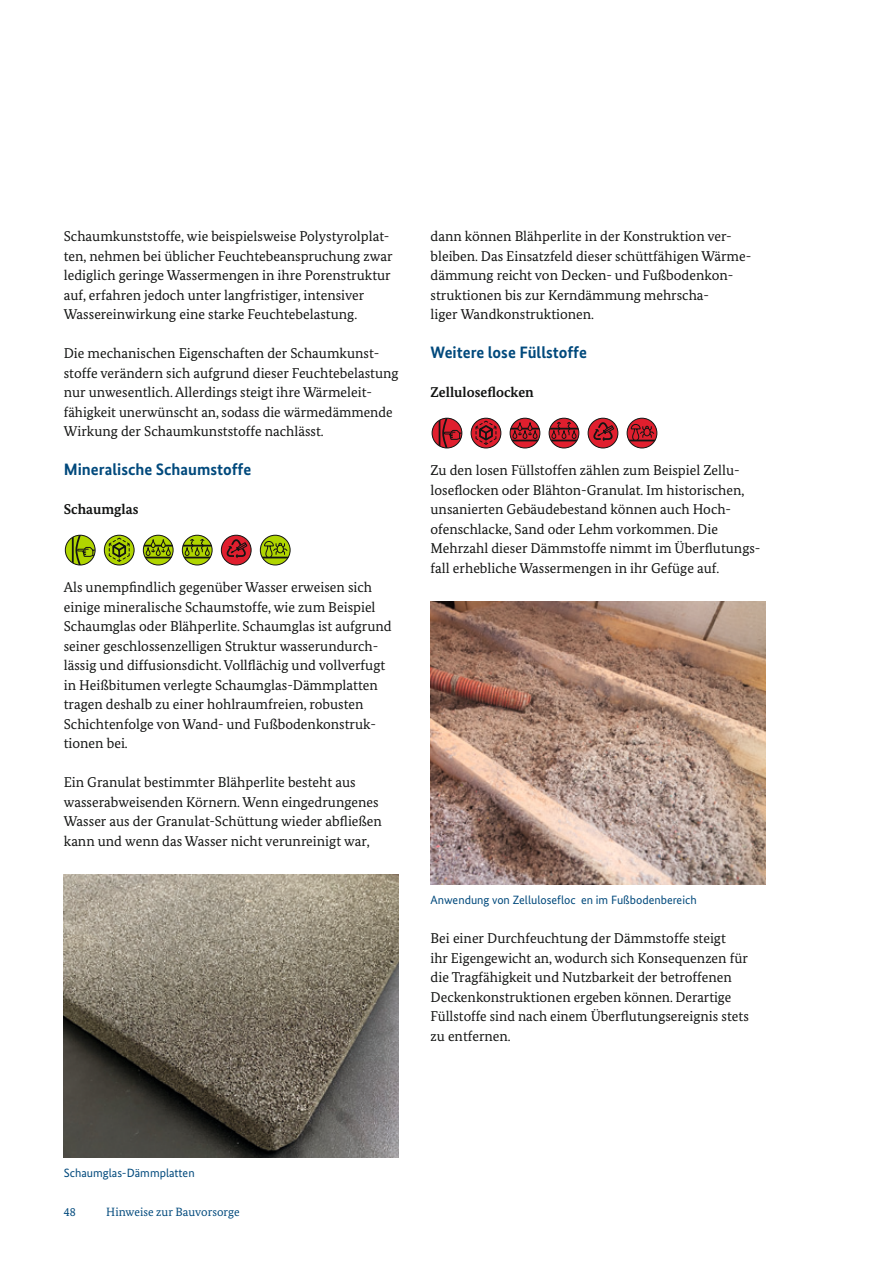
<style>
.page{position:relative;width:893px;height:1263px;background:#fff}
.page>*{position:absolute;margin:0;border:0;box-sizing:border-box;transform-origin:0 0}
.t1{font:700 16.5px "Bundes Sans";color:#00497c}
.t2{font:14.25px/19.5px "Bundes Serif";color:#131413}
.t3{font:700 14.25px "Bundes Serif";color:#131413}
.t4{font:12px "Bundes Sans";color:#00497c}
.t5{font:12px "Bundes Serif";color:#00497c}
</style>
<div class="page">
<svg style="left:65px;top:535px;width:30px;height:30px"></svg>
<svg style="left:71px;top:535px;width:24px;height:30px"></svg>
<div style="left:65px;top:535px;width:31px;height:30px;border:1px solid #131413;border-radius:50%"></div>
<svg style="left:104px;top:535px;width:30px;height:30px"></svg>
<div style="left:104px;top:535px;width:31px;height:30px;border:1px solid #131413;border-radius:50%"></div>
<svg style="left:108px;top:537px;width:22px;height:25px"></svg>
<svg style="left:260px;top:535px;width:30px;height:30px"></svg>
<hr style="left:260px;top:557px;width:30px;height:1px;background:#131413">
<div style="left:260px;top:535px;width:31px;height:30px;border:1px solid #131413;border-radius:50%"></div>
<svg style="left:263px;top:540px;width:25px;height:18px"></svg>
<svg style="left:143px;top:535px;width:30px;height:30px"></svg>
<hr style="left:143px;top:557px;width:30px;height:1px;background:#131413">
<hr style="left:143px;top:545px;width:30px;height:1px;background:#131413">
<div style="left:166px;top:547px;width:5px;height:9px;border:1px solid #131413;border-radius:2px"></div>
<div style="left:151px;top:539px;width:5px;height:9px;border:1px solid #131413;border-radius:2px"></div>
<div style="left:161px;top:539px;width:5px;height:9px;border:1px solid #131413;border-radius:2px"></div>
<svg style="left:146px;top:540px;width:20px;height:16px"></svg>
<div style="left:143px;top:535px;width:31px;height:30px;border:1px solid #131413;border-radius:50%"></div>
<svg style="left:221px;top:535px;width:30px;height:30px"></svg>
<div style="left:221px;top:535px;width:31px;height:30px;border:1px solid #131413;border-radius:50%"></div>
<svg style="left:226px;top:537px;width:22px;height:22px"></svg>
<svg style="left:182px;top:535px;width:30px;height:30px"></svg>
<hr style="left:182px;top:557px;width:30px;height:1px;background:#131413">
<hr style="left:182px;top:545px;width:30px;height:1px;background:#131413">
<div style="left:205px;top:547px;width:5px;height:9px;border:1px solid #131413;border-radius:2px"></div>
<svg style="left:185px;top:538px;width:20px;height:18px"></svg>
<div style="left:182px;top:535px;width:31px;height:30px;border:1px solid #131413;border-radius:50%"></div>
<img style="left:64px;top:875px;width:335px;height:283px">
<svg style="left:510px;top:418px;width:30px;height:30px"></svg>
<hr style="left:510px;top:440px;width:30px;height:1px;background:#131413">
<hr style="left:510px;top:428px;width:30px;height:1px;background:#131413">
<div style="left:512px;top:430px;width:5px;height:9px;border:1px solid #131413;border-radius:2px"></div>
<svg style="left:517px;top:422px;width:20px;height:17px"></svg>
<div style="left:510px;top:418px;width:30px;height:30px;border:1px solid #131413;border-radius:50%"></div>
<svg style="left:432px;top:418px;width:30px;height:30px"></svg>
<svg style="left:438px;top:418px;width:24px;height:30px"></svg>
<div style="left:432px;top:418px;width:30px;height:30px;border:1px solid #131413;border-radius:50%"></div>
<svg style="left:471px;top:418px;width:30px;height:30px"></svg>
<div style="left:471px;top:418px;width:30px;height:30px;border:1px solid #131413;border-radius:50%"></div>
<svg style="left:475px;top:420px;width:22px;height:25px"></svg>
<svg style="left:588px;top:418px;width:30px;height:30px"></svg>
<div style="left:588px;top:418px;width:30px;height:30px;border:1px solid #131413;border-radius:50%"></div>
<svg style="left:593px;top:420px;width:22px;height:22px"></svg>
<svg style="left:627px;top:418px;width:30px;height:30px"></svg>
<hr style="left:627px;top:440px;width:30px;height:1px;background:#131413">
<div style="left:627px;top:418px;width:30px;height:30px;border:1px solid #131413;border-radius:50%"></div>
<svg style="left:630px;top:423px;width:25px;height:18px"></svg>
<svg style="left:549px;top:418px;width:30px;height:30px"></svg>
<hr style="left:549px;top:440px;width:30px;height:1px;background:#131413">
<hr style="left:549px;top:428px;width:30px;height:1px;background:#131413">
<div style="left:551px;top:430px;width:5px;height:9px;border:1px solid #131413;border-radius:2px"></div>
<svg style="left:556px;top:421px;width:20px;height:18px"></svg>
<div style="left:549px;top:418px;width:30px;height:30px;border:1px solid #131413;border-radius:50%"></div>
<img style="left:431px;top:602px;width:334px;height:283px">
<p class="t2" style="left:64px;top:226px;width:330px">Schaumkunststoffe, wie beispielsweise Polystyrolplat&shy;ten, nehmen bei üblicher Feuchtebeanspruchung zwar lediglich geringe Wassermengen in ihre Porenstruktur auf, erfahren jedoch unter langfristiger, intensiver Wassereinwirkung eine starke Feuchtebelastung.</p>
<p class="t2" style="left:64px;top:343px;width:336px">Die mechanischen Eigenschaften der Schaumkunst&shy;stoffe verändern sich aufgrund dieser Feuchtebelastung nur unwesentlich. Allerdings steigt ihre Wärmeleit&shy;fähigkeit unerwünscht an, sodass die wärmedämmende Wirkung der Schaumkunststoffe nachlässt.</p>
<h6 class="t1" style="left:64px;top:459px;width:189px">Mineralische Schaumstoffe</h6>
<p class="t3" style="left:64px;top:500px;width:76px">Schaumglas</p>
<p class="t2" style="left:64px;top:577px;width:329px">Als unempfindlich gegenüber Wasser erweisen sich einige mineralische Schaumstoffe, wie zum Beispiel Schaumglas oder Blähperlite. Schaumglas ist aufgrund seiner geschlossenzelligen Struktur wasserundurch&shy;lässig und diffusionsdicht. Vollflächig und vollverfugt in Heißbitumen verlegte Schaumglas-Dämmplatten tragen deshalb zu einer hohlraumfreien, robusten Schichtenfolge von Wand- und Fußbodenkonstruk&shy;tionen bei.</p>
<p class="t2" style="left:64px;top:772px;width:320px">Ein Granulat bestimmter Blähperlite besteht aus wasserabweisenden Körnern. Wenn eingedrungenes Wasser aus der Granulat-Schüttung wieder abfließen kann und wenn das Wasser nicht verunreinigt war,</p>
<p class="t2" style="left:431px;top:226px;width:322px">dann können Blähperlite in der Konstruktion ver&shy;bleiben. Das Einsatzfeld dieser schüttfähigen Wärme&shy;dämmung reicht von Decken- und Fußbodenkon&shy;struktionen bis zur Kerndämmung mehrscha-<br>liger Wandkonstruktionen.</p>
<h6 class="t1" style="left:431px;top:342px;width:158px">Weitere lose Füllstoffe</h6>
<p class="t3" style="left:431px;top:383px;width:105px">Zelluloseflocken</p>
<p class="t2" style="left:431px;top:460px;width:331px">Zu den losen Füllstoffen zählen zum Beispiel Zellu&shy;loseflocken oder Blähton-Granulat. Im historischen, unsanierten Gebäudebestand können auch Hoch&shy;ofenschlacke, Sand oder Lehm vorkommen. Die Mehrzahl dieser Dämmstoffe nimmt im Überflutungs&shy;fall erhebliche Wassermengen in ihr Gefüge auf.</p>
<p class="t4" style="left:431px;top:893px;width:268px">Anwendung von Zellulosefloc en im Fußbodenbereich</p>
<p class="t2" style="left:431px;top:928px;width:320px">Bei einer Durchfeuchtung der Dämmstoffe steigt<br>ihr Eigengewicht an, wodurch sich Konsequenzen für die Tragfähigkeit und Nutzbarkeit der betroffenen Deckenkonstruktionen ergeben können. Derartige Füllstoffe sind nach einem Überflutungsereignis stets zu entfernen.</p>
<p class="t4" style="left:64px;top:1166px;width:132px">Schaumglas-Dämmplatten</p>
<p class="t5" style="left:64px;top:1205px;width:13px">48</p>
<p class="t5" style="left:106px;top:1205px;width:135px">Hinweise zur Bauvorsorge</p>
</div>
